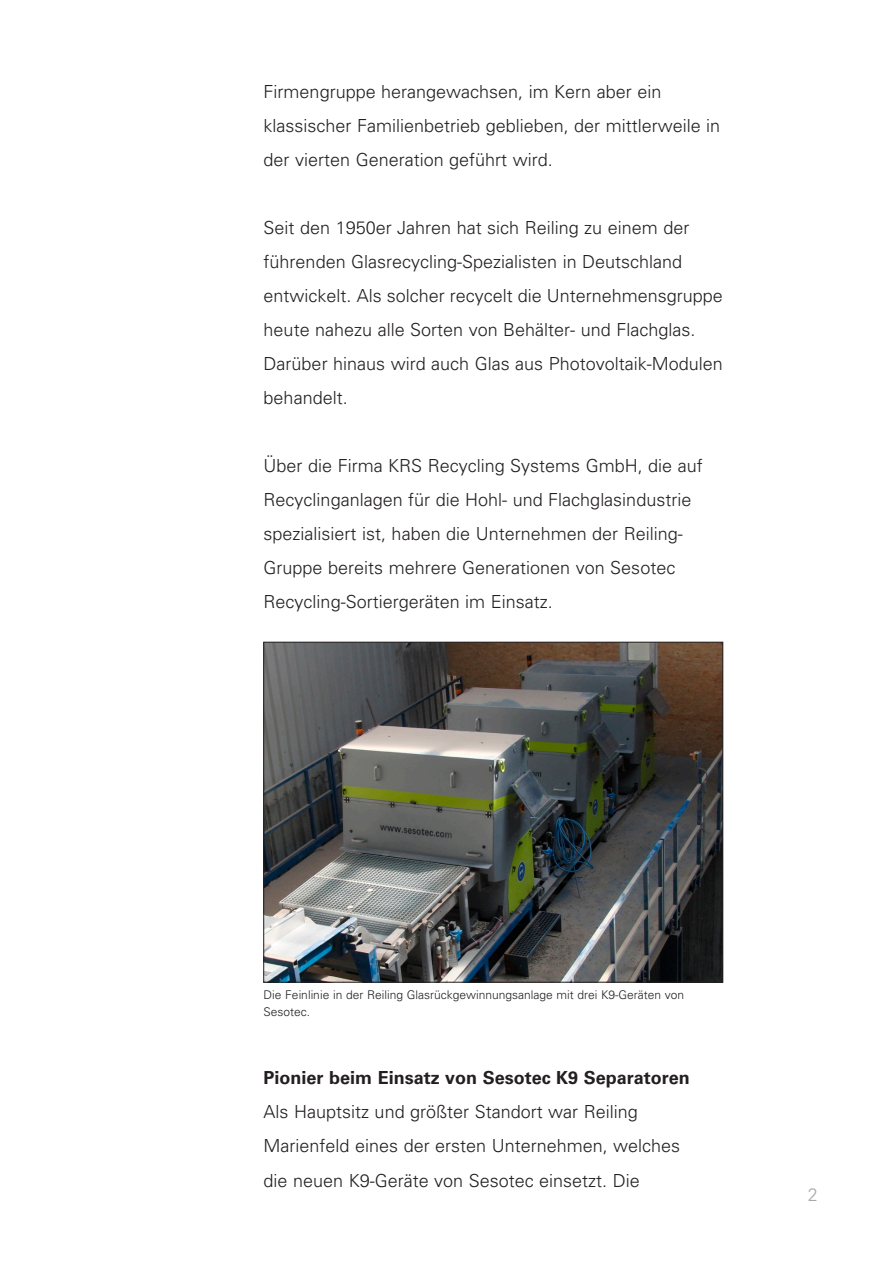
<style>
.page{position:relative;width:893px;height:1263px;background:#fff}
.page>*{position:absolute;margin:0;border:0;box-sizing:border-box;transform-origin:0 0}
.t1{font:300 18px/34px "Univers LT";color:#231f20}
.t2{font:700 18px "Univers LT";color:#231f20}
.t3{font:300 18px "Univers LT";color:#a8a9ad}
.t4{font:300 12px/17px "Univers LT";color:#231f20}
</style>
<div class="page">
<img style="left:266px;top:644px;width:455px;height:336px">
<div style="left:264px;top:642px;width:459px;height:340px;border:1px solid #231f20"></div>
<p class="t1" style="left:264px;top:74px;width:458px">Firmengruppe herangewachsen, im Kern aber ein klassischer Familienbetrieb geblieben, der mittlerweile in der vierten Generation geführt wird.</p>
<p class="t1" style="left:264px;top:211px;width:461px">Seit den 1950er Jahren hat sich Reiling zu einem der führenden Glasrecycling-Spezialisten in Deutschland entwickelt. Als solcher recycelt die Unternehmensgruppe heute nahezu alle Sorten von Behälter- und Flachglas.<br>Darüber hinaus wird auch Glas aus Photovoltaik-Modulen behandelt.</p>
<p class="t1" style="left:264px;top:449px;width:441px">Über die Firma KRS Recycling Systems GmbH, die auf Recyclinganlagen für die Hohl- und Flachglasindustrie spezialisiert ist, haben die Unternehmen der Reiling-Gruppe bereits mehrere Generationen von Sesotec Recycling-Sortiergeräten im Einsatz.</p>
<p class="t4" style="left:264px;top:986px;width:422px">Die Feinlinie in der Reiling Glasrückgewinnungsanlage mit drei K9-Geräten von<br>Sesotec.</p>
<p class="t2" style="left:264px;top:1067px;width:428px">Pionier beim Einsatz von Sesotec K9 Separatoren</p>
<p class="t1" style="left:264px;top:1095px;width:418px">Als Hauptsitz und größter Standort war Reiling<br>Marienfeld eines der ersten Unternehmen, welches die neuen K9-Geräte von Sesotec einsetzt. Die</p>
<p class="t3" style="left:808px;top:1183px;width:12px">2</p>
</div>
